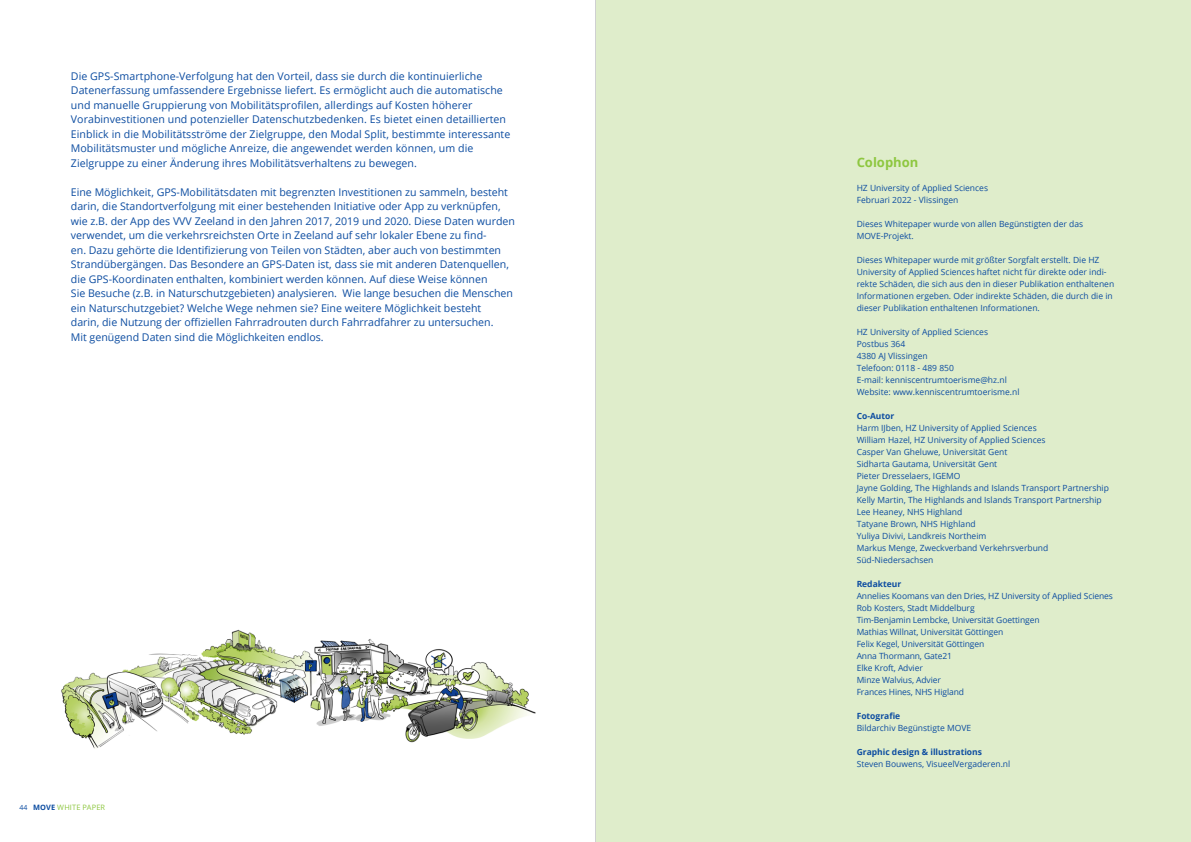
<style>
.page{position:relative;width:1191px;height:842px;background:#fff}
.page>*{position:absolute;margin:0;border:0;box-sizing:border-box;transform-origin:0 0}
.TUSSENKOP{font:700 13px "Open Sans";color:#8ec740}
.BODY_BLAUW{font:10.6px/14.5px "Open Sans";color:#0d4da1}
.BODY_BLAUW-2{font:8.5px/12px "Open Sans";color:#0d4da1}
.BODY_BLAUW-3{font:700 8.5px "Open Sans";color:#0d4da1}
.t1{font:7.4px "Open Sans";letter-spacing:.025em;color:#8ec740}
.s1{font-size:7px;color:#0d4da1}
.s2{font-weight:700;color:#0d4da1}
</style>
<div class="page">
<hr style="left:595px;top:0;width:1px;height:842px;background:#cfd0d2">
<img style="left:61px;top:629px;width:475px;height:120px">
<div style="left:596px;top:0;width:595px;height:842px;background:#dfedcb"></div>
<p class="BODY_BLAUW" style="left:71px;top:68px;width:441px">Die GPS-Smartphone-Verfolgung hat den Vorteil, dass sie durch die kontinuierliche Datenerfassung umfassendere Ergebnisse liefert. Es ermöglicht auch die automatische und manuelle Gruppierung von Mobilitätsprofilen, allerdings auf Kosten höherer Vorabinvestitionen und potenzieller Datenschutzbedenken. Es bietet einen detaillierten Einblick in die Mobilitätsströme der Zielgruppe, den Modal Split, bestimmte interessante Mobilitätsmuster und mögliche Anreize, die angewendet werden können, um die Zielgruppe zu einer Änderung ihres Mobilitätsverhaltens zu bewegen.</p>
<p class="BODY_BLAUW" style="left:71px;top:184px;width:445px">Eine Möglichkeit, GPS-Mobilitätsdaten mit begrenzten Investitionen zu sammeln, besteht darin, die Standortverfolgung mit einer bestehenden Initiative oder App zu verknüpfen, wie z.B. der App des VVV Zeeland in den Jahren 2017, 2019 und 2020. Diese Daten wurden verwendet, um die verkehrsreichsten Orte in Zeeland auf sehr lokaler Ebene zu find-<br>en. Dazu gehörte die Identifizierung von Teilen von Städten, aber auch von bestimmten Strandübergängen. Das Besondere an GPS-Daten ist, dass sie mit anderen Datenquellen, die GPS-Koordinaten enthalten, kombiniert werden können. Auf diese Weise können<br>Sie Besuche (z.B. in Naturschutzgebieten) analysieren. Wie lange besuchen die Menschen ein Naturschutzgebiet? Welche Wege nehmen sie? Eine weitere Möglichkeit besteht<br>darin, die Nutzung der offiziellen Fahrradrouten durch Fahrradfahrer zu untersuchen.<br>Mit genügend Daten sind die Möglichkeiten endlos.</p>
<p class="t1" style="left:19px;top:802px;width:87px"><span class="s1">44</span> <span class="s2">MOVE</span> WHITE PAPER</p>
<p class="TUSSENKOP" style="left:856px;top:153px;width:63px">Colophon</p>
<p class="BODY_BLAUW-2" style="left:856px;top:181px;width:133px">HZ University of Applied Sciences</p>
<p class="BODY_BLAUW-2" style="left:856px;top:193px;width:103px">Februari 2022 - Vlissingen</p>
<p class="BODY_BLAUW-2" style="left:856px;top:217px;width:228px">Dieses Whitepaper wurde von allen Begünstigten der das<br>MOVE-Projekt.</p>
<p class="BODY_BLAUW-2" style="left:856px;top:253px;width:259px">Dieses Whitepaper wurde mit größter Sorgfalt erstellt. Die HZ University of Applied Sciences haftet nicht für direkte oder indi&shy;rekte Schäden, die sich aus den in dieser Publikation enthaltenen Informationen ergeben. Oder indirekte Schäden, die durch die in dieser Publikation enthaltenen Informationen.</p>
<p class="BODY_BLAUW-2" style="left:856px;top:325px;width:133px">HZ University of Applied Sciences</p>
<p class="BODY_BLAUW-2" style="left:856px;top:337px;width:50px">Postbus 364</p>
<p class="BODY_BLAUW-2" style="left:856px;top:349px;width:73px">4380 AJ Vlissingen</p>
<p class="BODY_BLAUW-2" style="left:856px;top:361px;width:99px">Telefoon: 0118 - 489 850</p>
<p class="BODY_BLAUW-2" style="left:856px;top:373px;width:152px">E-mail: kenniscentrumtoerisme@hz.nl</p>
<p class="BODY_BLAUW-2" style="left:856px;top:385px;width:164px">Website: www.kenniscentrumtoerisme.nl</p>
<p class="BODY_BLAUW-3" style="left:856px;top:409px;width:39px">Co-Autor</p>
<p class="BODY_BLAUW-2" style="left:856px;top:421px;width:182px">Harm IJben, HZ University of Applied Sciences</p>
<p class="BODY_BLAUW-2" style="left:856px;top:433px;width:190px">William Hazel, HZ University of Applied Sciences</p>
<p class="BODY_BLAUW-2" style="left:856px;top:445px;width:152px">Casper Van Gheluwe, Universität Gent</p>
<p class="BODY_BLAUW-2" style="left:856px;top:457px;width:142px">Sidharta Gautama, Universität Gent</p>
<p class="BODY_BLAUW-2" style="left:856px;top:469px;width:105px">Pieter Dresselaers, IGEMO</p>
<p class="BODY_BLAUW-2" style="left:856px;top:481px;width:254px">Jayne Golding, The Highlands and Islands Transport Partnership</p>
<p class="BODY_BLAUW-2" style="left:856px;top:493px;width:247px">Kelly Martin, The Highlands and Islands Transport Partnership</p>
<p class="BODY_BLAUW-2" style="left:856px;top:505px;width:107px">Lee Heaney, NHS Highland</p>
<p class="BODY_BLAUW-2" style="left:856px;top:517px;width:121px">Tatyane Brown, NHS Highland</p>
<p class="BODY_BLAUW-2" style="left:856px;top:529px;width:131px">Yuliya Divivi, Landkreis Northeim</p>
<p class="BODY_BLAUW-2" style="left:856px;top:541px;width:193px">Markus Menge, Zweckverband Verkehrsverbund</p>
<p class="BODY_BLAUW-2" style="left:856px;top:553px;width:78px">Süd-Niedersachsen</p>
<p class="BODY_BLAUW-3" style="left:856px;top:577px;width:46px">Redakteur</p>
<p class="BODY_BLAUW-2" style="left:856px;top:589px;width:258px">Annelies Koomans van den Dries, HZ University of Applied Scienes</p>
<p class="BODY_BLAUW-2" style="left:856px;top:601px;width:119px">Rob Kosters, Stadt Middelburg</p>
<p class="BODY_BLAUW-2" style="left:856px;top:613px;width:184px">Tim-Benjamin Lembcke, Universität Goettingen</p>
<p class="BODY_BLAUW-2" style="left:856px;top:625px;width:148px">Mathias Willnat, Universität Göttingen</p>
<p class="BODY_BLAUW-2" style="left:856px;top:637px;width:129px">Felix Kegel, Universität Göttingen</p>
<p class="BODY_BLAUW-2" style="left:856px;top:649px;width:97px">Anna Thormann, Gate21</p>
<p class="BODY_BLAUW-2" style="left:856px;top:661px;width:68px">Elke Kroft, Advier</p>
<p class="BODY_BLAUW-2" style="left:856px;top:673px;width:86px">Minze Walvius, Advier</p>
<p class="BODY_BLAUW-2" style="left:856px;top:685px;width:109px">Frances Hines, NHS Higland</p>
<p class="BODY_BLAUW-3" style="left:856px;top:709px;width:45px">Fotografie</p>
<p class="BODY_BLAUW-2" style="left:856px;top:721px;width:116px">Bildarchiv Begünstigte MOVE</p>
<p class="BODY_BLAUW-3" style="left:856px;top:745px;width:127px">Graphic design &amp; illustrations</p>
<p class="BODY_BLAUW-2" style="left:856px;top:757px;width:155px">Steven Bouwens, VisueelVergaderen.nl</p>
</div>
